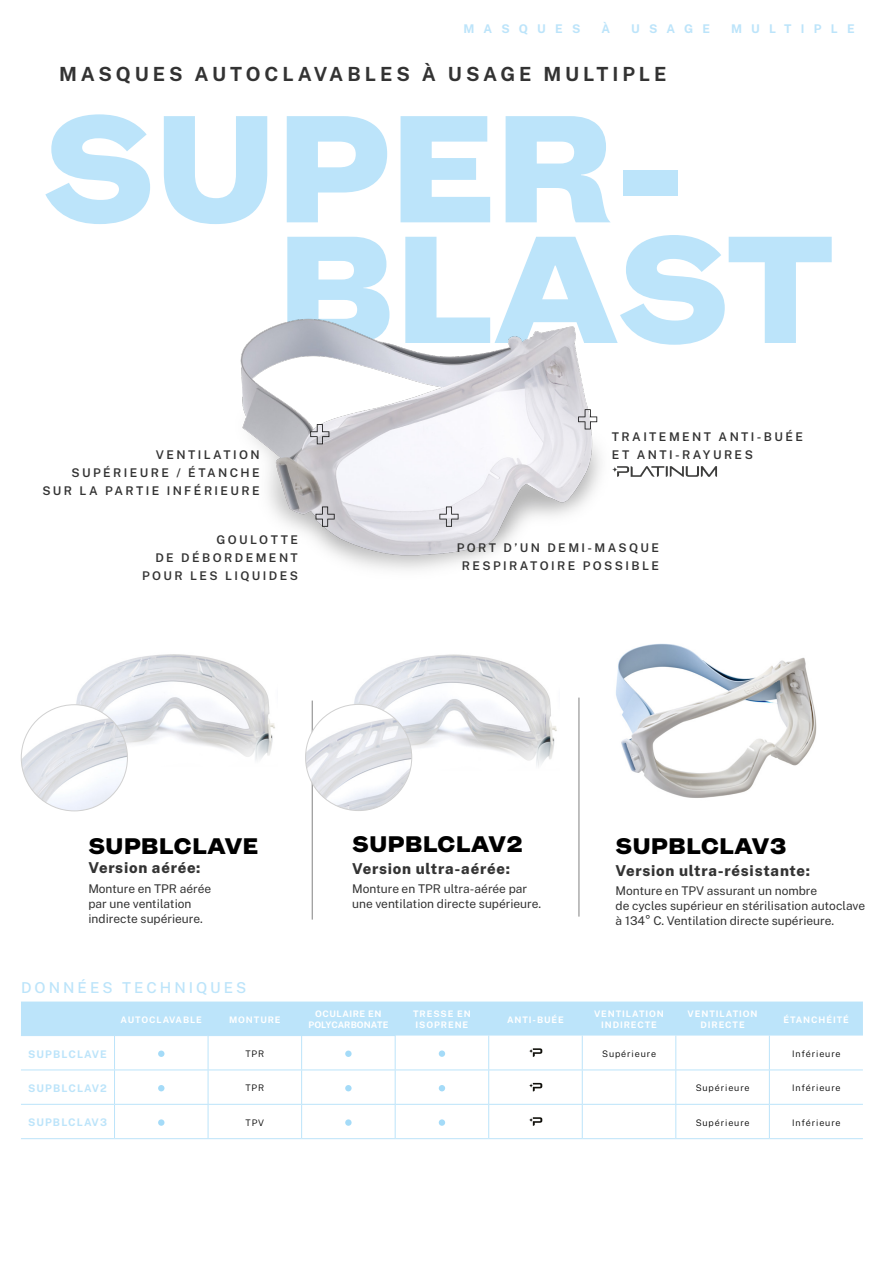
<style>
.page{position:relative;width:893px;height:1263px;background:#fff}
.page>*{position:absolute;margin:0;border:0;box-sizing:border-box;transform-origin:0 0}
.t1{font:900 145.5px/120.6px "Mint Grotesk V1.1";letter-spacing:.01em;color:#bce4fa}
.t2{font:900 21.6px "Mint Grotesk V1.1";letter-spacing:.03em;color:#000}
.t3{font:700 19.5px "Public Sans";letter-spacing:.2em;color:#333}
.t4{font:800 15px "Public Sans";letter-spacing:.05em;color:#333}
.t5{font:500 15px "Public Sans";letter-spacing:.2em;color:#bce4fa}
.t6{font:12px/15px "Public Sans";color:#333}
.t7{font:600 12px/18px "Public Sans";letter-spacing:.2em;color:#333;text-align:right}
.t8{font:700 12px "Public Sans";letter-spacing:.77em;color:#bce4fa}
.t9{font:700 10.5px "Public Sans";letter-spacing:.1em;color:#bce4fa}
.t10{font:700 9px/10.8px "Public Sans";letter-spacing:.1em;color:#fff;text-align:center}
.t11{font:300 9px "Public Sans";letter-spacing:.1em;color:#000}
.t12{font:700 9px/10.8px "Public Sans";letter-spacing:.01em;color:#fff;text-align:center}
</style>
<div class="page">
<hr style="left:312px;top:700px;width:1px;height:219px;background:#000">
<hr style="left:579px;top:697px;width:1px;height:220px;background:#000">
<img style="left:61px;top:654px;width:214px;height:113px">
<img style="left:339px;top:654px;width:218px;height:114px">
<img style="left:616px;top:643px;width:201px;height:155px">
<img style="left:21px;top:705px;width:106px;height:106px;border-radius:53px">
<img style="left:306px;top:704px;width:106px;height:106px;border-radius:53px">
<img style="left:240px;top:318px;width:361px;height:252px">
<svg style="left:612px;top:466px;width:105px;height:11px"></svg>
<svg style="left:316px;top:507px;width:19px;height:20px"></svg>
<svg style="left:439px;top:507px;width:19px;height:20px"></svg>
<svg style="left:578px;top:409px;width:19px;height:20px"></svg>
<svg style="left:310px;top:424px;width:19px;height:20px"></svg>
<div style="left:21px;top:1001px;width:842px;height:34px;background:#bce4fa"></div>
<hr style="left:488px;top:1035px;width:1px;height:34px;background:#bce4fa">
<hr style="left:582px;top:1035px;width:1px;height:34px;background:#bce4fa">
<hr style="left:675px;top:1035px;width:1px;height:34px;background:#bce4fa">
<hr style="left:769px;top:1035px;width:1px;height:34px;background:#bce4fa">
<hr style="left:114px;top:1070px;width:1px;height:34px;background:#bce4fa">
<hr style="left:395px;top:1069px;width:94px;height:1px;background:#bce4fa">
<hr style="left:395px;top:1070px;width:1px;height:34px;background:#bce4fa">
<hr style="left:489px;top:1069px;width:93px;height:1px;background:#bce4fa">
<hr style="left:488px;top:1070px;width:1px;height:34px;background:#bce4fa">
<hr style="left:582px;top:1069px;width:94px;height:1px;background:#bce4fa">
<hr style="left:582px;top:1070px;width:1px;height:34px;background:#bce4fa">
<hr style="left:676px;top:1069px;width:93px;height:1px;background:#bce4fa">
<hr style="left:675px;top:1070px;width:1px;height:34px;background:#bce4fa">
<hr style="left:769px;top:1069px;width:94px;height:1px;background:#bce4fa">
<hr style="left:769px;top:1070px;width:1px;height:34px;background:#bce4fa">
<hr style="left:115px;top:1104px;width:93px;height:1px;background:#bce4fa">
<hr style="left:114px;top:1105px;width:1px;height:33px;background:#bce4fa">
<hr style="left:302px;top:1104px;width:93px;height:1px;background:#bce4fa">
<hr style="left:395px;top:1104px;width:94px;height:1px;background:#bce4fa">
<hr style="left:395px;top:1105px;width:1px;height:33px;background:#bce4fa">
<hr style="left:489px;top:1104px;width:93px;height:1px;background:#bce4fa">
<hr style="left:488px;top:1105px;width:1px;height:33px;background:#bce4fa">
<hr style="left:582px;top:1104px;width:94px;height:1px;background:#bce4fa">
<hr style="left:582px;top:1105px;width:1px;height:33px;background:#bce4fa">
<hr style="left:676px;top:1104px;width:93px;height:1px;background:#bce4fa">
<hr style="left:675px;top:1105px;width:1px;height:33px;background:#bce4fa">
<hr style="left:769px;top:1104px;width:94px;height:1px;background:#bce4fa">
<hr style="left:769px;top:1105px;width:1px;height:33px;background:#bce4fa">
<hr style="left:115px;top:1138px;width:93px;height:1px;background:#bce4fa">
<hr style="left:302px;top:1138px;width:93px;height:1px;background:#bce4fa">
<hr style="left:395px;top:1138px;width:94px;height:1px;background:#bce4fa">
<hr style="left:489px;top:1138px;width:93px;height:1px;background:#bce4fa">
<hr style="left:582px;top:1138px;width:94px;height:1px;background:#bce4fa">
<hr style="left:676px;top:1138px;width:93px;height:1px;background:#bce4fa">
<hr style="left:769px;top:1138px;width:94px;height:1px;background:#bce4fa">
<hr style="left:21px;top:1035px;width:94px;height:1px;background:#bce4fa">
<hr style="left:21px;top:1069px;width:94px;height:1px;background:#bce4fa">
<hr style="left:21px;top:1104px;width:94px;height:1px;background:#bce4fa">
<hr style="left:21px;top:1138px;width:94px;height:1px;background:#bce4fa">
<hr style="left:208px;top:1105px;width:1px;height:33px;background:#bce4fa">
<hr style="left:301px;top:1105px;width:1px;height:33px;background:#bce4fa">
<hr style="left:208px;top:1138px;width:94px;height:1px;background:#bce4fa">
<hr style="left:115px;top:1035px;width:93px;height:1px;background:#bce4fa">
<hr style="left:302px;top:1035px;width:94px;height:1px;background:#bce4fa">
<hr style="left:395px;top:1036px;width:1px;height:33px;background:#bce4fa">
<hr style="left:115px;top:1069px;width:93px;height:1px;background:#bce4fa">
<hr style="left:302px;top:1069px;width:93px;height:1px;background:#bce4fa">
<hr style="left:114px;top:1036px;width:1px;height:33px;background:#bce4fa">
<hr style="left:208px;top:1035px;width:94px;height:1px;background:#bce4fa">
<hr style="left:208px;top:1036px;width:1px;height:33px;background:#bce4fa">
<hr style="left:301px;top:1036px;width:1px;height:33px;background:#bce4fa">
<hr style="left:208px;top:1069px;width:94px;height:1px;background:#bce4fa">
<hr style="left:208px;top:1070px;width:1px;height:34px;background:#bce4fa">
<hr style="left:301px;top:1070px;width:1px;height:34px;background:#bce4fa">
<hr style="left:208px;top:1104px;width:94px;height:1px;background:#bce4fa">
<div style="left:158px;top:1050px;width:6px;height:7px;background:#a4dbf8;border-radius:50%"></div>
<div style="left:345px;top:1050px;width:7px;height:7px;background:#a4dbf8;border-radius:50%"></div>
<div style="left:439px;top:1050px;width:6px;height:7px;background:#a4dbf8;border-radius:50%"></div>
<svg style="left:529px;top:1048px;width:13px;height:9px"></svg>
<svg style="left:158px;top:1085px;width:6px;height:6px"></svg>
<div style="left:345px;top:1085px;width:7px;height:6px;background:#a4dbf8;border-radius:50%"></div>
<svg style="left:439px;top:1085px;width:6px;height:6px"></svg>
<svg style="left:529px;top:1083px;width:13px;height:8px"></svg>
<div style="left:158px;top:1119px;width:6px;height:7px;background:#a4dbf8;border-radius:50%"></div>
<div style="left:345px;top:1119px;width:7px;height:7px;background:#a4dbf8;border-radius:50%"></div>
<div style="left:439px;top:1119px;width:6px;height:7px;background:#a4dbf8;border-radius:50%"></div>
<svg style="left:529px;top:1117px;width:13px;height:9px"></svg>
<p class="t8" style="left:463px;top:20px;width:119px">MASQUES</p>
<p class="t8" style="left:601px;top:20px;width:10px">À</p>
<p class="t8" style="left:631px;top:20px;width:80px">USAGE</p>
<p class="t8" style="left:731px;top:20px;width:125px">MULTIPLE</p>
<h3 class="t3" style="left:59px;top:60px;width:609px">MASQUES AUTOCLAVABLES À USAGE MULTIPLE</h3>
<h1 class="t1" style="left:278px;top:110px;width:558px;text-indent:-236px">SUPER-<br>BLAST</h1>
<p class="t7" style="left:42px;top:445px;width:219px">VENTILATION<br>SUPÉRIEURE / ÉTANCHE<br>SUR LA PARTIE INFÉRIEURE</p>
<p class="t7" style="left:142px;top:530px;width:157px">GOULOTTE<br>DE DÉBORDEMENT<br>POUR LES LIQUIDES</p>
<p class="t7" style="left:612px;top:427px;width:193px;text-align:left">TRAITEMENT ANTI-BUÉE<br>ET ANTI-RAYURES</p>
<p class="t7" style="left:457px;top:538px;width:204px;text-align:center">PORT D’UN DEMI-MASQUE<br>RESPIRATOIRE POSSIBLE</p>
<h2 class="t2" style="left:88px;top:833px;width:171px">SUPBLCLAVE</h2>
<p class="t4" style="left:88px;top:857px;width:114px">Version aérée:</p>
<p class="t6" style="left:88px;top:880px;width:124px">Monture en TPR aérée par une ventilation indirecte supérieure.</p>
<h2 class="t2" style="left:352px;top:830px;width:172px">SUPBLCLAV2</h2>
<p class="t4" style="left:352px;top:858px;width:159px">Version ultra-aérée:</p>
<p class="t6" style="left:352px;top:881px;width:190px">Monture en TPR ultra-aérée par une ventilation directe supérieure.</p>
<h2 class="t2" style="left:616px;top:832px;width:172px">SUPBLCLAV3</h2>
<p class="t4" style="left:616px;top:859px;width:196px">Version ultra-résistante:</p>
<p class="t6" style="left:616px;top:882px;width:251px">Monture en TPV assurant un nombre<br>de cycles supérieur en stérilisation autoclave à 134° C. Ventilation directe supérieure.</p>
<p class="t5" style="left:21px;top:977px;width:227px">DONNÉES TECHNIQUES</p>
<p class="t10" style="left:121px;top:1014px;width:83px">AUTOCLAVABLE</p>
<p class="t10" style="left:229px;top:1014px;width:53px">MONTURE</p>
<p class="t12" style="left:308px;top:1008px;width:82px">OCULAIRE EN<br>POLYCARBONATE</p>
<p class="t10" style="left:413px;top:1008px;width:59px;text-align:left">TRESSE EN<br>ISOPRENE</p>
<p class="t10" style="left:507px;top:1014px;width:58px">ANTI-BUÉE</p>
<p class="t10" style="left:594px;top:1008px;width:71px">VENTILATION<br>INDIRECTE</p>
<p class="t10" style="left:688px;top:1008px;width:71px">VENTILATION<br>DIRECTE</p>
<p class="t10" style="left:783px;top:1014px;width:67px">ÉTANCHÉITÉ</p>
<p class="t9" style="left:28px;top:1046px;width:80px">SUPBLCLAVE</p>
<p class="t11" style="left:245px;top:1047px;width:20px">TPR</p>
<p class="t11" style="left:602px;top:1047px;width:55px">Supérieure</p>
<p class="t11" style="left:792px;top:1047px;width:50px">Inférieure</p>
<p class="t9" style="left:28px;top:1081px;width:80px">SUPBLCLAV2</p>
<p class="t11" style="left:245px;top:1081px;width:20px">TPR</p>
<p class="t11" style="left:696px;top:1081px;width:55px">Supérieure</p>
<p class="t11" style="left:792px;top:1081px;width:50px">Inférieure</p>
<p class="t9" style="left:28px;top:1115px;width:80px">SUPBLCLAV3</p>
<p class="t11" style="left:245px;top:1116px;width:20px">TPV</p>
<p class="t11" style="left:696px;top:1116px;width:55px">Supérieure</p>
<p class="t11" style="left:792px;top:1116px;width:50px">Inférieure</p>
</div>
